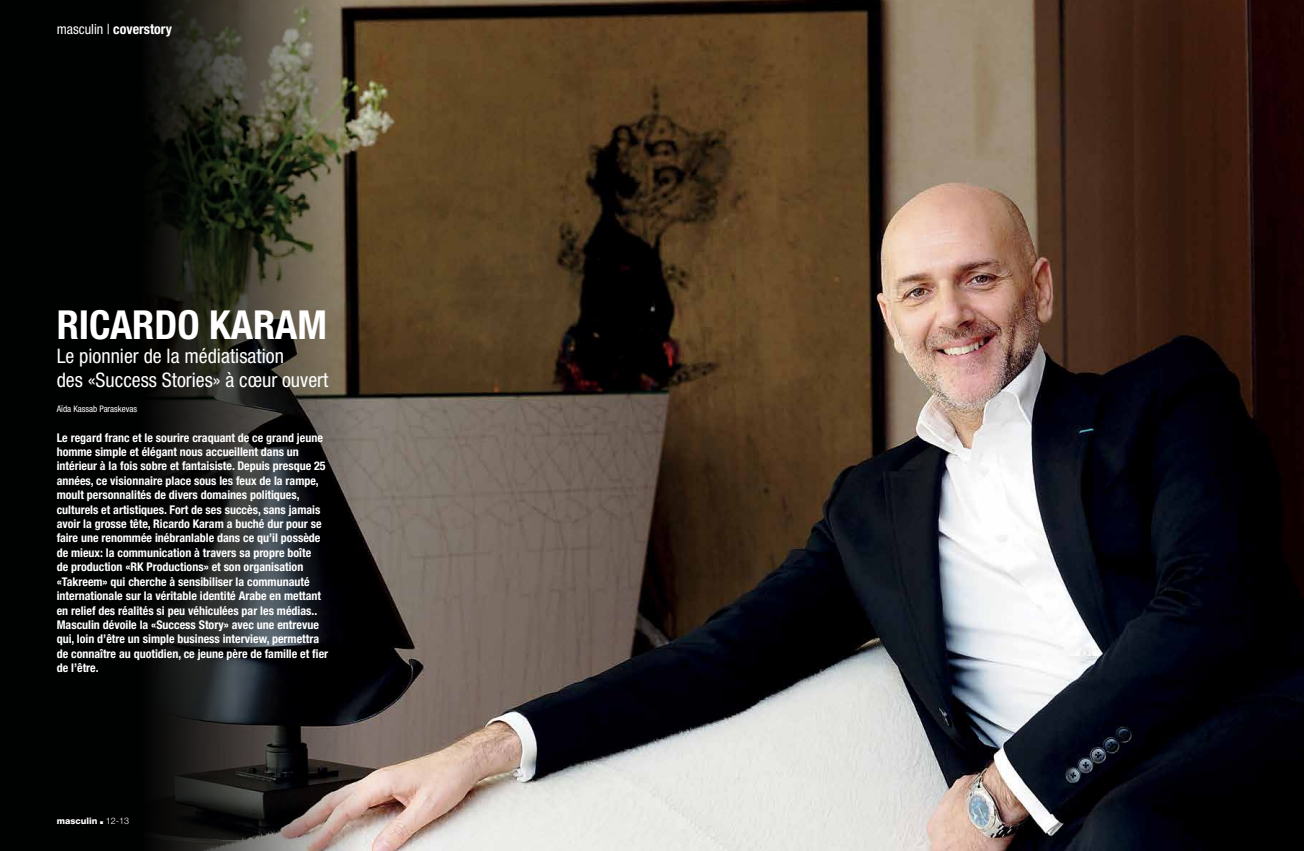
<style>
.page{position:relative;width:1304px;height:851px;background:#fff}
.page>*{position:absolute;margin:0;border:0;box-sizing:border-box;transform-origin:0 0}
.t1{font:700 condensed 40px "Helvetica Neue";color:#fff}
.t2{font:condensed 20px/24px "Helvetica Neue";color:#fff}
.t3{font:700 condensed 14px "Helvetica Neue";color:#fff}
.t4{font:700 condensed 12px/14.4px "Helvetica Neue";color:#fff}
.t5{font:condensed 9px "Helvetica Neue";color:#fff}
.t6{font:800 9px "Helvetica Neue";color:#fff}
.s1{font-weight:400}
.s2{font-weight:300}
</style>
<div class="page">
<img style="left:378px;top:0;width:926px;height:850px">
<svg style="left:0;top:0;width:378px;height:850px;background:#1f1f1a"></svg>
<p class="t3" style="left:57px;top:20px;width:117px"><span class="s1">masculin |</span> coverstory</p>
<p class="t1" style="left:57px;top:300px;width:272px">Ricardo Karam</p>
<p class="t2" style="left:57px;top:343px;width:273px">Le pionnier de la médiatisation<br>des «Success Stories» à cœur ouvert</p>
<p class="t5" style="left:57px;top:403px;width:82px">Aïda Kassab Paraskevas</p>
<p class="t4" style="left:57px;top:430px;width:273px">Le regard franc et le sourire craquant de ce grand jeune homme simple et élégant nous accueillent dans un intérieur à la fois sobre et fantaisiste. Depuis presque 25 années, ce visionnaire place sous les feux de la rampe, moult personnalités de divers domaines politiques, culturels et artistiques. Fort de ses succès, sans jamais avoir la grosse tête, Ricardo Karam a buché dur pour se faire une renommée inébranlable dans ce qu’il possède de mieux: la communication à travers sa propre boîte<br>de production «RK Productions» et son organisation «Takreem» qui cherche à sensibiliser la communauté internationale sur la véritable identité Arabe en mettant en relief des réalités si peu véhiculées par les médias..<br>Masculin dévoile la «Success Story» avec une entrevue qui, loin d’être un simple business interview, permettra de connaître au quotidien, ce jeune père de famille et fier de l’être.</p>
<p class="t6" style="left:57px;top:815px;width:74px">masculin ■ <span class="s2">12-13</span></p>
</div>
